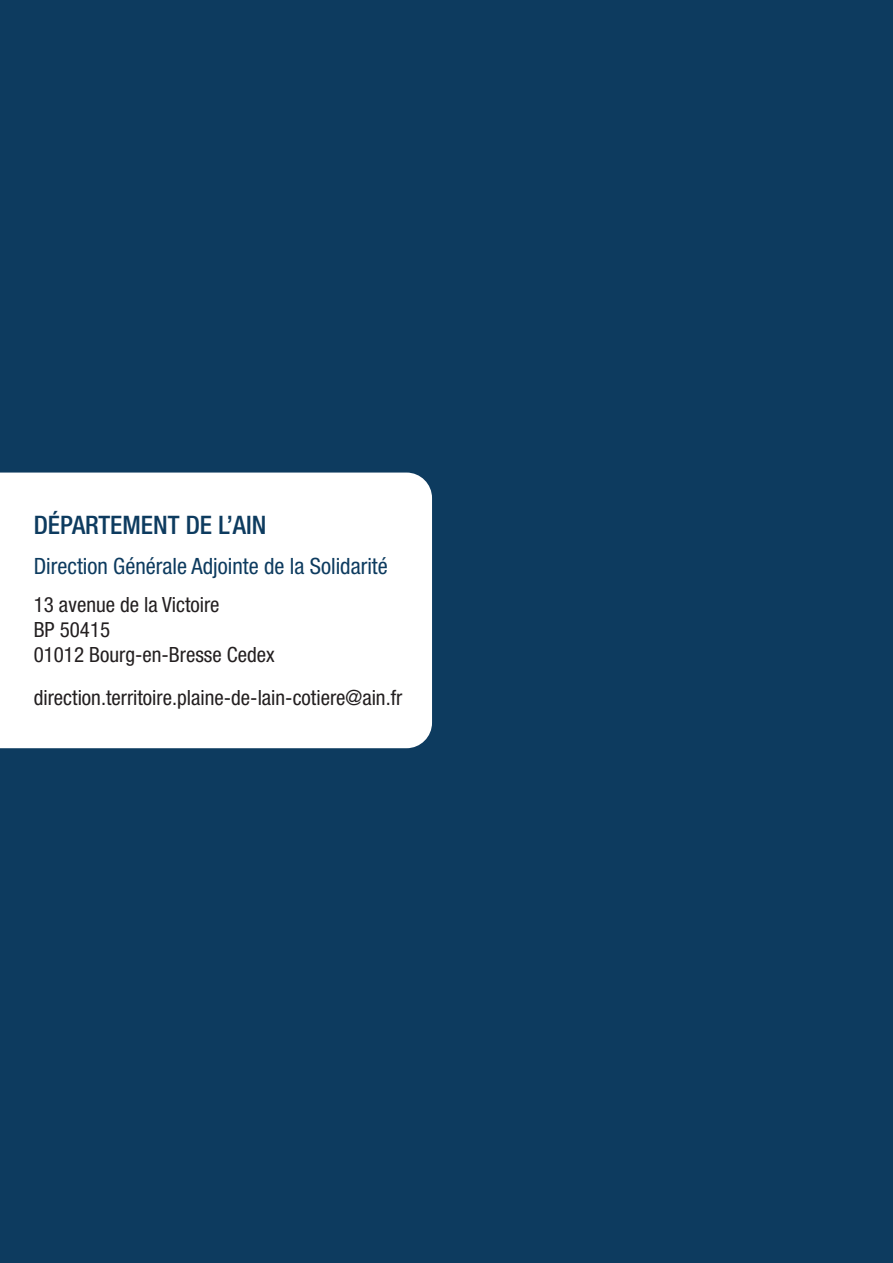
<style>
.page{position:relative;width:893px;height:1263px;background:#0d3b5f}
.page>*{position:absolute;margin:0;border:0;box-sizing:border-box;transform-origin:0 0}
.t1{font:500 condensed 25.5px "Helvetica Neue LT Pro";color:#0d3b5f}
.t2{font:condensed 22.5px "Helvetica Neue LT Pro";color:#0d3b5f}
.t3{font:condensed 21px "Helvetica Neue LT Pro";color:#231f20}
</style>
<div class="page">
<div style="left:0;top:473px;width:432px;height:275px;background:#fff"></div>
<p class="t1" style="left:34px;top:510px;width:234px">DÉPARTEMENT DE L’AIN</p>
<p class="t2" style="left:34px;top:553px;width:355px">Direction Générale Adjointe de la Solidarité</p>
<p class="t3" style="left:34px;top:592px;width:187px">13 avenue de la Victoire</p>
<p class="t3" style="left:34px;top:617px;width:78px">BP 50415</p>
<p class="t3" style="left:34px;top:643px;width:242px">01012 Bourg-en-Bresse Cedex</p>
<p class="t3" style="left:34px;top:685px;width:370px">direction.territoire.plaine-de-lain-cotiere@ain.fr</p>
</div>
